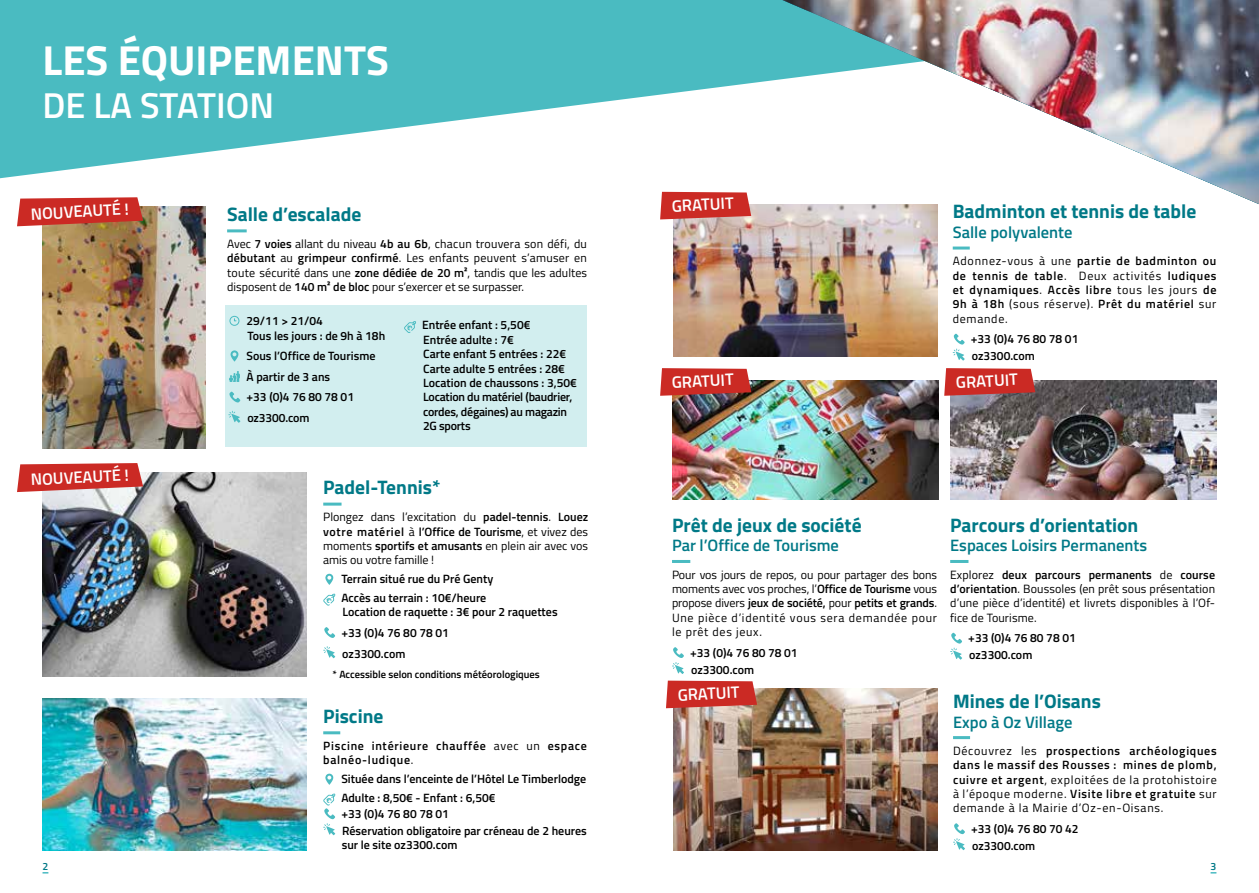
<style>
.page{position:relative;width:1259px;height:893px;background:#fff}
.page>*{position:absolute;margin:0;border:0;box-sizing:border-box;transform-origin:0 0}
.t1{font:700 42px "Titillium Web";color:#fff}
.t2{font:600 36px "Titillium Web";color:#fff}
.t3{font:700 19.5px "Titillium Web";color:#007987}
.t4{font:600 16.5px "Titillium Web";color:#007987}
.t5{font:600 16.5px "Titillium Web";color:#fff}
.t6{font:600 12px/14.4px "Titillium Web";color:#000}
.t7{font:12px/14.4px "Titillium Web";color:#000;text-align:justify}
.t8{font:600 12px/14.4px "Titillium Web";letter-spacing:.06em;color:#000}
.t9{font:600 10.5px "Titillium Web";color:#000}
.t10{font:600 10.5px "Titillium Web";color:#007987}
.s1{font-weight:600}
.s2{font-weight:400}
</style>
<div class="page">
<svg style="left:0;top:0;width:782px;height:178px;fill:#4abbc1"></svg>
<img style="left:43px;top:698px;width:263px;height:152px">
<hr style="left:323px;top:731px;width:17px;height:3px;background:#4abbc1">
<svg style="left:325px;top:774px;width:8px;height:11px"></svg>
<svg style="left:323px;top:794px;width:12px;height:41px"></svg>
<img style="left:43px;top:206px;width:163px;height:243px">
<hr style="left:227px;top:229px;width:20px;height:3px;background:#4abbc1">
<div style="left:225px;top:305px;width:362px;height:141px;background:#d2eeef"></div>
<svg style="left:229px;top:316px;width:10px;height:10px"></svg>
<svg style="left:230px;top:350px;width:8px;height:12px"></svg>
<svg style="left:229px;top:371px;width:11px;height:11px"></svg>
<svg style="left:229px;top:392px;width:11px;height:10px"></svg>
<svg style="left:228px;top:411px;width:12px;height:12px"></svg>
<svg style="left:404px;top:321px;width:12px;height:12px"></svg>
<svg style="left:17px;top:197px;width:126px;height:29px;background:#c93d34"></svg>
<img style="left:43px;top:472px;width:263px;height:205px">
<hr style="left:323px;top:503px;width:18px;height:3px;background:#4abbc1">
<svg style="left:325px;top:574px;width:8px;height:11px"></svg>
<svg style="left:323px;top:594px;width:12px;height:11px"></svg>
<svg style="left:324px;top:627px;width:11px;height:11px"></svg>
<svg style="left:323px;top:646px;width:12px;height:12px"></svg>
<svg style="left:17px;top:463px;width:126px;height:29px;background:#cf4641"></svg>
<img style="left:782px;top:0;width:477px;height:204px">
<img style="left:673px;top:689px;width:264px;height:161px">
<hr style="left:953px;top:736px;width:17px;height:3px;background:#4abbc1">
<svg style="left:953px;top:823px;width:12px;height:27px"></svg>
<img style="left:673px;top:204px;width:264px;height:152px">
<hr style="left:952px;top:247px;width:17px;height:3px;background:#4abbc1">
<svg style="left:952px;top:334px;width:12px;height:27px"></svg>
<img style="left:672px;top:381px;width:266px;height:118px">
<hr style="left:672px;top:560px;width:18px;height:3px;background:#4abbc1">
<svg style="left:672px;top:647px;width:12px;height:27px"></svg>
<img style="left:950px;top:381px;width:266px;height:118px">
<hr style="left:950px;top:560px;width:18px;height:3px;background:#4abbc1">
<svg style="left:950px;top:633px;width:12px;height:27px"></svg>
<svg style="left:660px;top:192px;width:91px;height:27px;background:#cd3933"></svg>
<svg style="left:660px;top:368px;width:91px;height:28px;background:#c53631"></svg>
<svg style="left:944px;top:368px;width:91px;height:28px;background:#c63834"></svg>
<svg style="left:666px;top:681px;width:91px;height:27px;background:#cb3731"></svg>
<h1 class="t1" style="left:43px;top:28px;width:348px">LES ÉQUIPEMENTS</h1>
<h2 class="t2" style="left:43px;top:78px;width:233px">DE LA STATION</h2>
<h3 class="t5" style="left:30px;top:202px;width:100px;rotate:-3deg">NOUVEAUTÉ !</h3>
<h3 class="t5" style="left:30px;top:467px;width:100px;rotate:-3deg">NOUVEAUTÉ !</h3>
<h3 class="t3" style="left:227px;top:199px;width:136px">Salle d’escalade</h3>
<p class="t7" style="left:227px;top:236px;width:361px">Avec <span class="s1">7 voies</span> allant du niveau <span class="s1">4b au 6b</span>, chacun trouvera son défi, du <span class="s1">débutant</span> au <span class="s1">grimpeur confirmé</span>. Les enfants peuvent s’amuser en toute sécurité dans une <span class="s1">zone dédiée de 20 m²</span>, tandis que les adultes disposent de <span class="s1">140 m² de bloc</span> pour s’exercer et se surpasser.</p>
<p class="t6" style="left:246px;top:313px;width:140px">29/11 &gt; 21/04<br>Tous les jours : de 9h à 18h</p>
<p class="t6" style="left:246px;top:345px;width:130px;line-height:20.7px">Sous l’Office de Tourisme<br>À partir de 3 ans<br>+33 (0)4 76 80 78 01 oz3300.com</p>
<p class="t6" style="left:422px;top:317px;width:156px">Entrée enfant : 5,50€<br>Entrée adulte : 7€<br>Carte enfant 5 entrées : 22€<br>Carte adulte 5 entrées : 28€<br>Location de chaussons : 3,50€<br>Location du matériel (baudrier, cordes, dégaines) au magazin<br>2G sports</p>
<h3 class="t3" style="left:323px;top:472px;width:119px">Padel-Tennis*</h3>
<p class="t7" style="left:323px;top:509px;width:266px">Plongez dans l’excitation du <span class="s1">padel-tennis</span>. <span class="s1">Louez votre matériel</span> à <span class="s1">l’Office de Tourisme</span>, et vivez des moments <span class="s1">sportifs et amusants</span> en plein air avec vos amis ou votre famille !</p>
<p class="t6" style="left:341px;top:569px;width:153px;line-height:18.6px">Terrain situé rue du Pré Genty<br>Accès au terrain : 10€/heure</p>
<p class="t6" style="left:341px;top:601px;width:218px;line-height:20.9px">Location de raquette : 3€ pour 2 raquettes +33 (0)4 76 80 78 01<br>oz3300.com</p>
<p class="t9" style="left:333px;top:666px;width:209px">* Accessible selon conditions météorologiques</p>
<h3 class="t3" style="left:323px;top:701px;width:62px">Piscine</h3>
<p class="t8" style="left:323px;top:738px;width:265px">Piscine intérieure chauffée <span class="s2">avec un</span> espace balnéo-ludique<span class="s2">.</span></p>
<p class="t6" style="left:341px;top:769px;width:246px;line-height:18.6px">Située dans l’enceinte de l’Hôtel Le Timberlodge<br>Adulte : 8,50€ - Enfant : 6,50€</p>
<p class="t6" style="left:341px;top:805px;width:247px;line-height:17px">+33 (0)4 76 80 78 01<br>Réservation obligatoire par créneau de 2 heures</p>
<p class="t6" style="left:342px;top:837px;width:117px">sur le site oz3300.com</p>
<h3 class="t5" style="left:671px;top:194px;width:63px;rotate:-3deg">GRATUIT</h3>
<h3 class="t3" style="left:952px;top:196px;width:245px">Badminton et tennis de table</h3>
<h3 class="t4" style="left:952px;top:220px;width:121px">Salle polyvalente</h3>
<p class="t6" style="left:952px;top:253px;width:265px;text-align:justify"><span class="s2">Adonnez-vous à une</span> partie de badminton ou de tennis de table<span class="s2">. Deux activités</span> ludiques et dynamiques<span class="s2">.</span> Accès libre <span class="s2">tous les jours</span> de 9h à 18h <span class="s2">(sous réserve).</span> Prêt du matériel <span class="s2">sur demande.</span></p>
<p class="t6" style="left:971px;top:330px;width:109px;line-height:17px">+33 (0)4 76 80 78 01 oz3300.com</p>
<h3 class="t5" style="left:671px;top:370px;width:63px;rotate:-3deg">GRATUIT</h3>
<h3 class="t5" style="left:955px;top:370px;width:63px;rotate:-3deg">GRATUIT</h3>
<h3 class="t3" style="left:672px;top:510px;width:191px">Prêt de jeux de société</h3>
<h3 class="t4" style="left:672px;top:533px;width:168px">Par l’Office de Tourisme</h3>
<p class="t7" style="left:672px;top:567px;width:266px">Pour vos jours de repos, ou pour partager des bons moments avec vos proches, l’<span class="s1">Office de Tourisme</span> vous propose divers <span class="s1">jeux de société,</span> pour <span class="s1">petits et grands</span>.<br>Une pièce d’identité vous sera demandée pour le prêt des jeux.</p>
<p class="t6" style="left:690px;top:643px;width:109px;line-height:17px">+33 (0)4 76 80 78 01 oz3300.com</p>
<h3 class="t5" style="left:677px;top:682px;width:63px;rotate:-3deg">GRATUIT</h3>
<h3 class="t3" style="left:950px;top:510px;width:190px">Parcours d’orientation</h3>
<h3 class="t4" style="left:950px;top:533px;width:198px">Espaces Loisirs Permanents</h3>
<p class="t7" style="left:950px;top:567px;width:266px">Explorez <span class="s1">deux parcours permanents</span> de <span class="s1">course d’orientation</span>. Boussoles (en prêt sous présentation d’une pièce d’identité) et livrets disponibles à l’Of&shy;fice de Tourisme.</p>
<p class="t6" style="left:968px;top:629px;width:109px;line-height:17px">+33 (0)4 76 80 78 01 oz3300.com</p>
<h3 class="t3" style="left:953px;top:686px;width:149px">Mines de l’Oisans</h3>
<h3 class="t4" style="left:953px;top:709px;width:121px">Expo à Oz Village</h3>
<p class="t6" style="left:953px;top:743px;width:265px;text-align:justify"><span class="s2">Découvrez les</span> prospections archéologiques dans le massif des Rousses : mines de plomb, cuivre et argent<span class="s2">, exploitées de la protohistoire à l’époque moderne.</span> Visite libre et gratuite <span class="s2">sur demande à la Mairie d’Oz-en-Oisans.</span></p>
<p class="t6" style="left:971px;top:819px;width:109px;line-height:17px">+33 (0)4 76 80 70 42 oz3300.com</p>
<p class="t10" style="left:43px;top:858px;width:7px">2</p>
<p class="t10" style="left:1210px;top:858px;width:7px">3</p>
</div>
